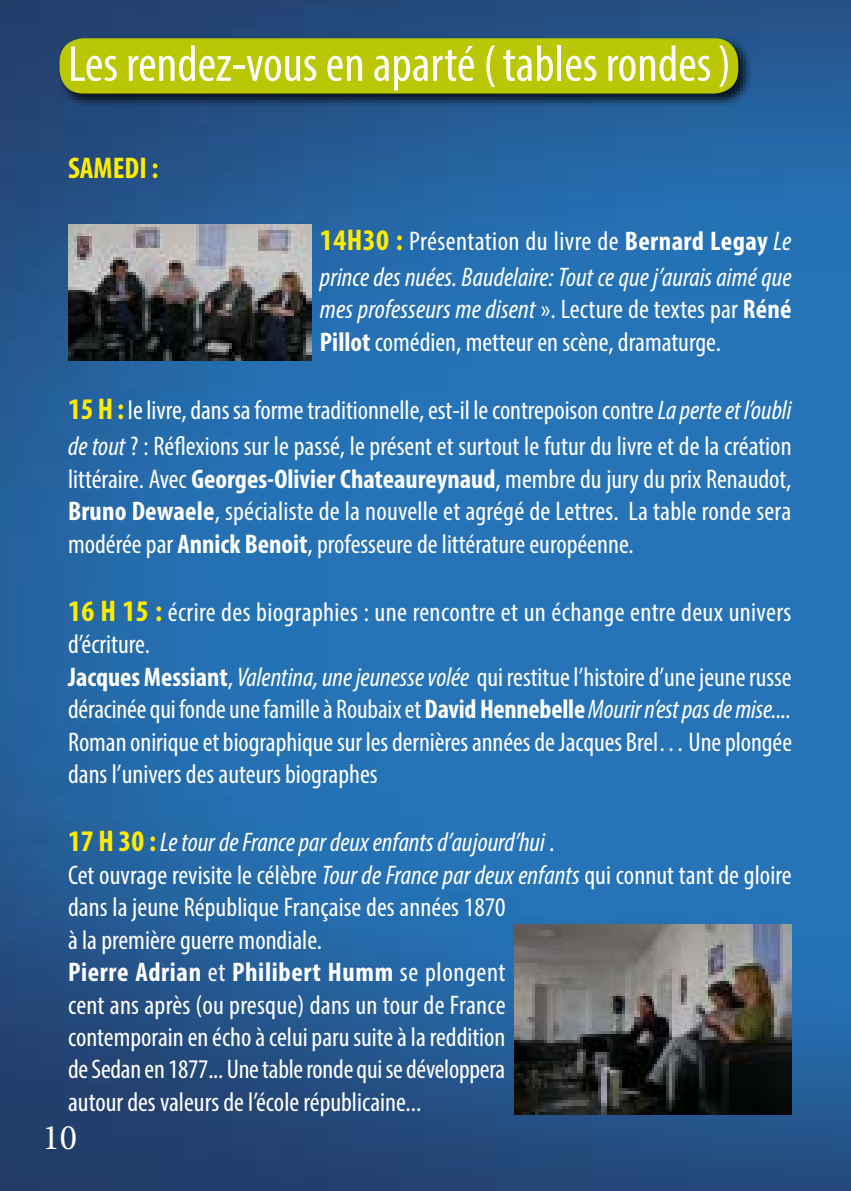
<style>
.page{position:relative;width:851px;height:1191px;background:#fff}
.page>*{position:absolute;margin:0;border:0;box-sizing:border-box;transform-origin:0 0}
.t1{font:condensed 51px "Myriad Pro";color:#fff}
.t2{font:36px "Minion Pro";color:#fff}
.t3{font:700 condensed 30px "Myriad Pro";color:#ffed00}
.t4{font:condensed 27px/32.4px "Myriad Pro";color:#fff}
.t5{font:italic condensed 27px/36px "Myriad Pro";color:#fff}
.s1{font-weight:700;font-style:normal;font-size:30px;color:#ffed00}
.s2{font-style:normal}
.s3{font-weight:700;font-style:normal}
.s4{font-style:italic}
.s5{font-weight:700}
.s6{font-weight:700;font-size:30px;color:#ffed00}
</style>
<div class="page">
<img style="left:0;top:0;width:850px;height:1191px">
<div style="left:58px;top:37px;width:693px;height:69px;background:#000;opacity:.75"></div>
<div style="left:60px;top:38px;width:678px;height:56px;background:#b9c705;border-radius:24px"></div>
<img style="left:514px;top:924px;width:277px;height:190px">
<img style="left:68px;top:224px;width:243px;height:136px">
<h1 class="t1" style="left:68px;top:33px;width:664px">Les rendez-vous en aparté (tables rondes)</h1>
<p class="t3" style="left:68px;top:149px;width:92px">SAMEDI :</p>
<p class="t5" style="left:320px;top:223px;width:473px"><span class="s1">14H30 :</span> <span class="s2">Présentation du livre de</span> <span class="s3">Bernard Legay</span> Le prince des nuées. Baudelaire: Tout ce que j’aurais aimé que</p>
<p class="t4" style="left:320px;top:293px;width:473px"><span class="s4">mes professeurs me disent</span> ». Lecture de textes par <span class="s5">Réné<br>Pillot</span> comédien, metteur en scène, dramaturge.</p>
<p class="t4" style="left:68px;top:392px;width:725px;line-height:36px"><span class="s6">15 H :</span> le livre, dans sa forme traditionnelle, est-il le contrepoison contre <span class="s4">La perte et l’oubli de tout</span> ? : Réflexions sur le passé, le présent et surtout le futur du livre et de la création</p>
<p class="t4" style="left:68px;top:462px;width:724px;text-align:justify">littéraire. Avec <span class="s5">Georges-Olivier Chateaureynaud</span>, membre du jury du prix Renaudot, <span class="s5">Bruno Dewaele</span>, spécialiste de la nouvelle et agrégé de Lettres. La table ronde sera modérée par <span class="s5">Annick Benoit</span>, professeure de littérature européenne.</p>
<p class="t4" style="left:68px;top:595px;width:725px"><span class="s6">16 H 15 :</span> écrire des biographies : une rencontre et un échange entre deux univers d’écriture.<br><span class="s5">Jacques Messiant</span>, <span class="s4">Valentina, une jeunesse volée</span> qui restitue l’histoire d’une jeune russe déracinée qui fonde une famille à Roubaix et <span class="s5">David Hennebelle</span><span class="s4">Mourir n’est pas de mise....<br></span>Roman onirique et biographique sur les dernières années de Jacques Brel… Une plongée dans l’univers des auteurs biographes</p>
<p class="t4" style="left:68px;top:826px;width:725px"><span class="s6">17 H 30 :</span> <span class="s4">Le tour de France par deux enfants d’aujourd’hui</span> .<br>Cet ouvrage revisite le célèbre <span class="s4">Tour de France par deux enfants</span> qui connut tant de gloire dans la jeune République Française des années 1870<br>à la première guerre mondiale.<br><span class="s5">Pierre Adrian</span> et <span class="s5">Philibert Humm</span> se plongent<br>cent ans après (ou presque) dans un tour de France<br>contemporain en écho à celui paru suite à la reddition<br>de Sedan en 1877... Une table ronde qui se développera<br>autour des valeurs de l’école républicaine...</p>
<h2 class="t2" style="left:43px;top:1113px;width:36px">10</h2>
</div>
